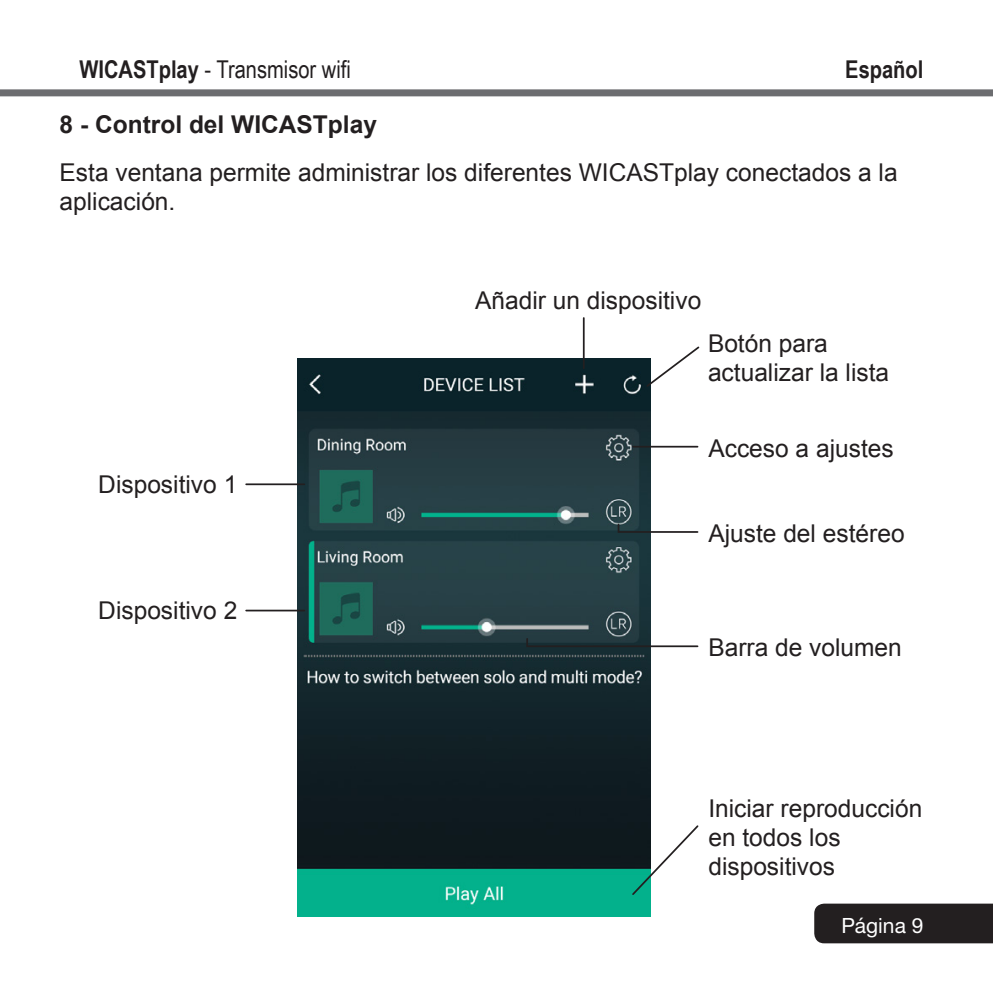
<style>
.page{position:relative;width:993px;height:993px;background:#fff}
.page>*{position:absolute;margin:0;border:0;box-sizing:border-box;transform-origin:0 0}
.Texte_normal{font:24.5px/29.4px "Arial";color:#231f20}
.t1{font:24.5px "Arial Narrow";color:#231f20}
.Texte{font:700 24.5px "Arial";color:#231f20}
.t2{font:700 24.5px "Arial Narrow";color:#231f20}
.t3{font:21px "Helvetica Neue LT Std";color:#fff}
.s1{font-weight:700}
</style>
<div class="page">
<div style="left:0;top:89px;width:992px;height:7px;background:#6c6d70"></div>
<div style="left:814px;top:903px;width:178px;height:40px;background:#231f20"></div>
<img style="left:298px;top:358px;width:352px;height:558px">
<hr style="left:632px;top:445px;width:65px;height:2px;background:#231f20">
<svg style="left:630px;top:823px;width:69px;height:73px"></svg>
<svg style="left:616px;top:522px;width:83px;height:11px"></svg>
<svg style="left:525px;top:637px;width:174px;height:10px"></svg>
<svg style="left:644px;top:346px;width:56px;height:42px"></svg>
<hr style="left:582px;top:318px;width:2px;height:50px;background:#231f20">
<hr style="left:246px;top:483px;width:58px;height:2px;background:#231f20">
<hr style="left:246px;top:609px;width:58px;height:2px;background:#231f20">
<p class="t1" style="left:79px;top:52px;width:273px"><span class="s1">WICASTplay</span> - Transmisor wifi</p>
<p class="t2" style="left:845px;top:51px;width:80px">Español</p>
<p class="Texte" style="left:60px;top:108px;width:319px">8 - Control del WICASTplay</p>
<p class="Texte_normal" style="left:60px;top:157px;width:839px">Esta ventana permite administrar los diferentes WICASTplay conectados a la aplicación.</p>
<p class="Texte_normal" style="left:475px;top:285px;width:228px">Añadir un dispositivo</p>
<p class="Texte_normal" style="left:707px;top:329px;width:183px">Botón para actualizar la lista</p>
<p class="Texte_normal" style="left:98px;top:470px;width:140px">Dispositivo 1</p>
<p class="Texte_normal" style="left:98px;top:596px;width:140px">Dispositivo 2</p>
<p class="Texte_normal" style="left:708px;top:433px;width:187px">Acceso a ajustes</p>
<p class="Texte_normal" style="left:708px;top:518px;width:198px">Ajuste del estéreo</p>
<p class="Texte_normal" style="left:708px;top:632px;width:195px">Barra de volumen</p>
<p class="Texte_normal" style="left:708px;top:793px;width:215px">Iniciar reproducción en todos los dispositivos</p>
<p class="t3" style="left:841px;top:913px;width:84px">Página 9</p>
</div>
